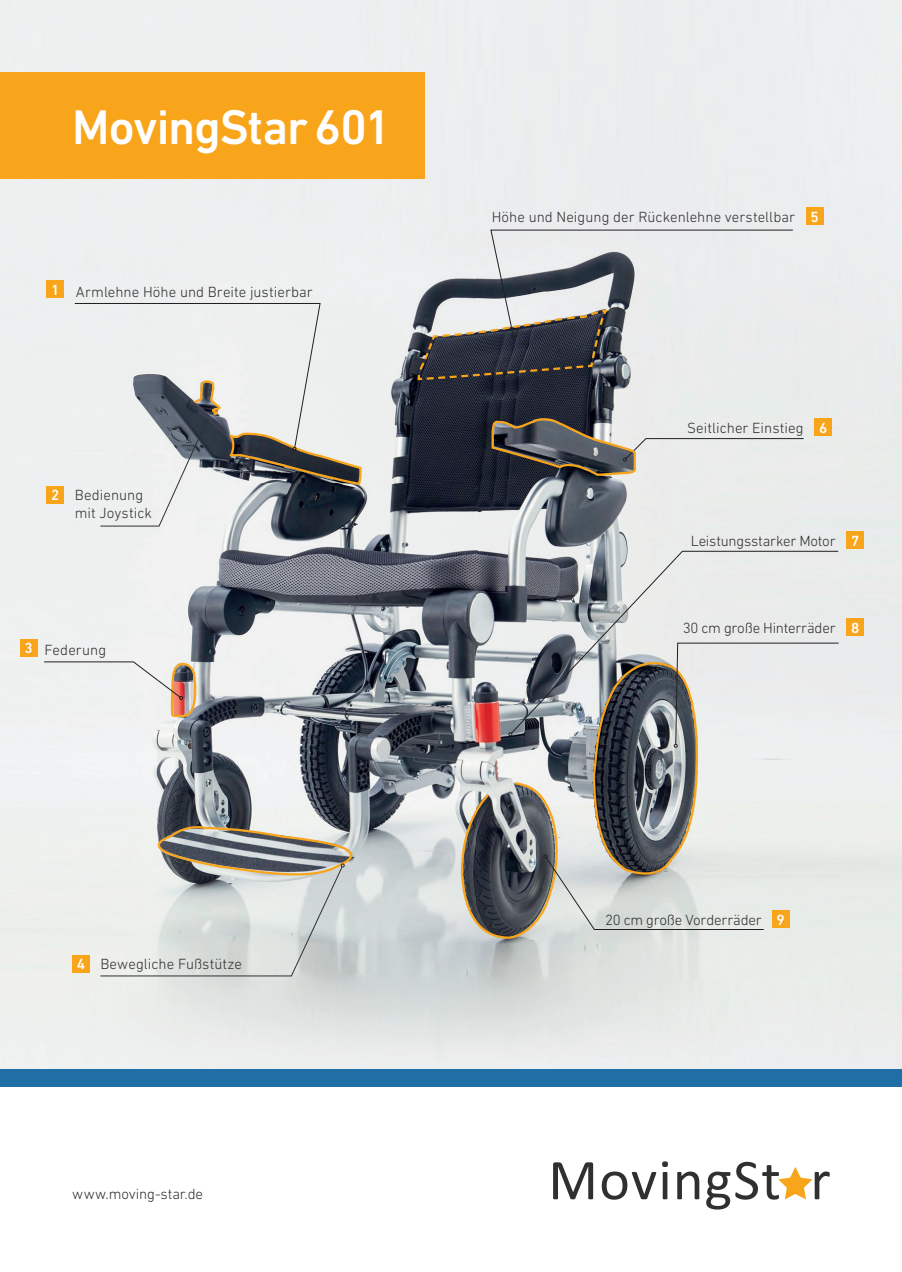
<style>
.page{position:relative;width:902px;height:1272px;background:#fff}
.page>*{position:absolute;margin:0;border:0;box-sizing:border-box;transform-origin:0 0}
.t1{font:500 49.5px "DIN Next LT Pro";letter-spacing:-.025em;color:#fff}
.t2{font:300 15px/18px "DIN Next LT Pro";color:#312f30}
.t3{font:500 15px "DIN Next LT Pro";color:#fff}
.s1{font-weight:500;color:#fff}
</style>
<div class="page">
<img style="left:0;top:0;width:901px;height:1069px">
<div style="left:814px;top:418px;width:17px;height:17px;background:#f9a51b"></div>
<div style="left:806px;top:208px;width:17px;height:17px;background:#f9a51b"></div>
<div style="left:846px;top:531px;width:17px;height:17px;background:#f9a51b"></div>
<div style="left:846px;top:619px;width:17px;height:17px;background:#f9a51b"></div>
<svg style="left:510px;top:550px;width:328px;height:92px;background:#cccfd0"></svg>
<div style="left:0;top:72px;width:425px;height:107px;background:#f9a51b"></div>
<div style="left:0;top:1069px;width:901px;height:17px;background:#206ea6"></div>
<div style="left:72px;top:955px;width:17px;height:17px;background:#f9a51b"></div>
<svg style="left:553px;top:1161px;width:276px;height:48px"></svg>
<div style="left:47px;top:486px;width:17px;height:17px;background:#f9a51b"></div>
<div style="left:20px;top:639px;width:17px;height:17px;background:#f9a51b"></div>
<div style="left:47px;top:281px;width:17px;height:17px;background:#f9a51b"></div>
<svg style="left:100px;top:823px;width:271px;height:153px;background:#c8cbc8"></svg>
<svg style="left:490px;top:418px;width:314px;height:59px;background:#a8a8a6"></svg>
<svg style="left:43px;top:661px;width:153px;height:56px"></svg>
<svg style="left:460px;top:642px;width:379px;height:296px;background:#b2b4b3"></svg>
<svg style="left:74px;top:303px;width:288px;height:224px;background:#c7c9c9"></svg>
<svg style="left:416px;top:229px;width:377px;height:152px;background:#b2b5b8"></svg>
<h1 class="t1" style="left:72px;top:98px;width:320px">MovingStar 601</h1>
<p class="t2" style="left:51px;top:282px;width:263px"><span class="s1">1</span> Armlehne Höhe und Breite justierbar</p>
<p class="t2" style="left:75px;top:486px;width:78px;text-indent:-24px"><span class="s1">2</span> Bedienung mit Joystick</p>
<p class="t2" style="left:25px;top:640px;width:83px"><span class="s1">3</span> Federung</p>
<p class="t2" style="left:77px;top:955px;width:167px"><span class="s1">4</span> Bewegliche Fußstütze</p>
<p class="t2" style="left:72px;top:1185px;width:132px">www.moving-star.de</p>
<p class="t2" style="left:491px;top:208px;width:305px">Höhe und Neigung der Rückenlehne verstellbar</p>
<p class="t3" style="left:810px;top:208px;width:10px">5</p>
<p class="t2" style="left:687px;top:418px;width:118px">Seitlicher Einstieg</p>
<p class="t3" style="left:819px;top:419px;width:10px">6</p>
<p class="t2" style="left:690px;top:531px;width:146px">Leistungsstarker Motor</p>
<p class="t3" style="left:851px;top:532px;width:10px">7</p>
<p class="t2" style="left:682px;top:619px;width:178px">30 cm große Hinterräder <span class="s1">8</span></p>
<p class="t2" style="left:605px;top:910px;width:181px">20 cm große Vorderräder <span class="s1">9</span></p>
</div>
